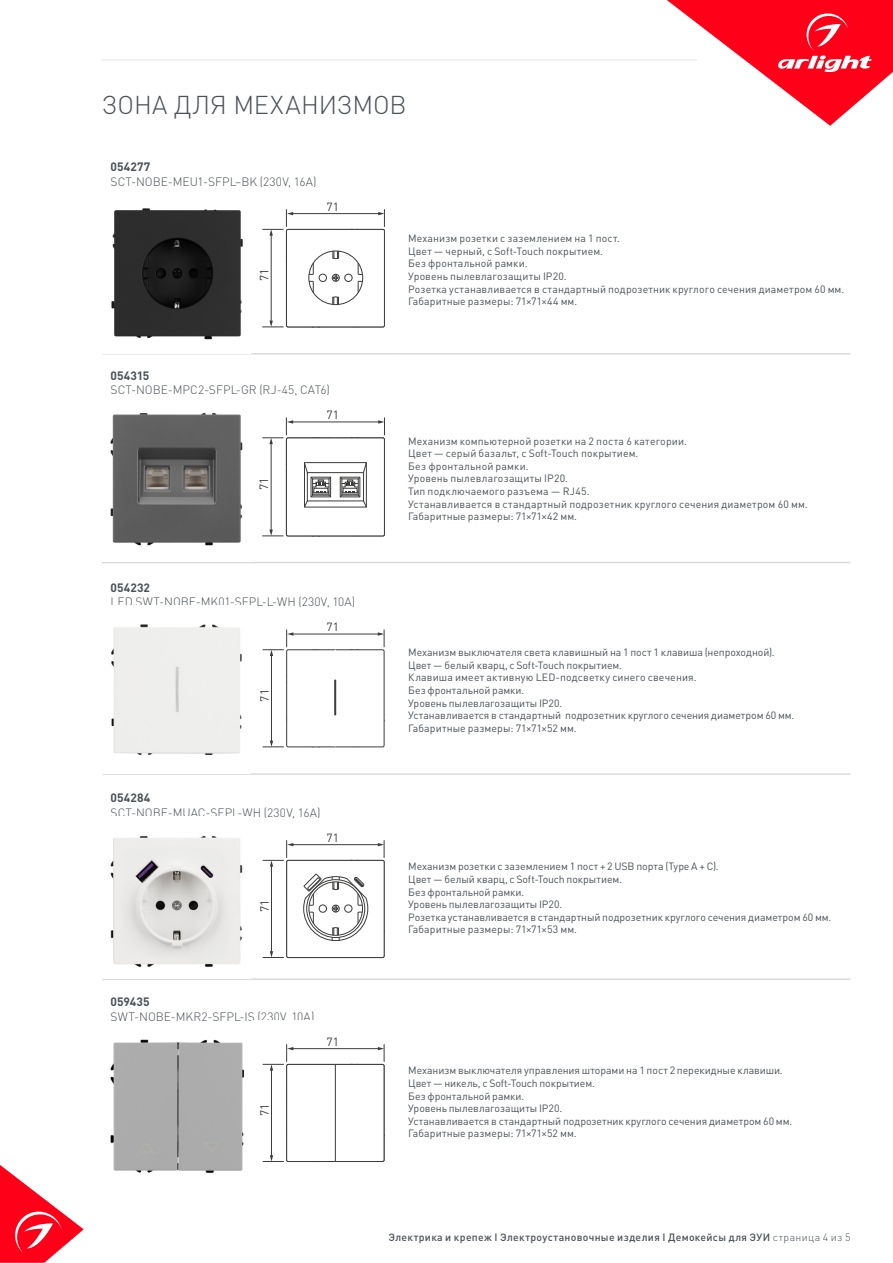
<style>
.page{position:relative;width:893px;height:1263px;background:#fff}
.page>*{position:absolute;margin:0;border:0;box-sizing:border-box;transform-origin:0 0}
.t1{font:300 25.5px "DIN Pro";letter-spacing:-.005em;color:#485156}
.t2{font:300 12px "DIN Pro";letter-spacing:.005em;color:#485156}
.t3{font:700 12px "DIN Pro";letter-spacing:.005em;color:#485156}
.t4{font:12px "DIN Pro";color:#3c3c3b}
.t5{font:11.85px "DIN Pro";color:#3c3c3b}
.t6{font:11.7px "DIN Pro";color:#3c3c3b}
.t7{font:10.5px/12.6px "DIN Pro";letter-spacing:.005em;color:#485156}
.t8{font:500 10.5px "DIN Pro";letter-spacing:.03em;color:#485156}
.s1{font-weight:300}
</style>
<div class="page">
<svg style="left:0;top:1165px;width:84px;height:98px"></svg>
<svg style="left:667px;top:0;width:226px;height:126px"></svg>
<hr style="left:102px;top:60px;width:595px;height:1px;background:#e3e3e3">
<hr style="left:102px;top:353px;width:149px;height:2px;background:#dadada">
<hr style="left:251px;top:353px;width:149px;height:2px;background:#dadada">
<hr style="left:400px;top:353px;width:450px;height:2px;background:#dadada">
<hr style="left:102px;top:773px;width:149px;height:2px;background:#dadada">
<hr style="left:251px;top:773px;width:149px;height:2px;background:#dadada">
<hr style="left:400px;top:773px;width:450px;height:2px;background:#dadada">
<hr style="left:102px;top:978px;width:149px;height:2px;background:#dadada">
<hr style="left:251px;top:978px;width:149px;height:2px;background:#dadada">
<hr style="left:400px;top:978px;width:450px;height:2px;background:#dadada">
<hr style="left:102px;top:562px;width:149px;height:1px;background:#dadada">
<hr style="left:251px;top:562px;width:149px;height:1px;background:#dadada">
<hr style="left:400px;top:562px;width:450px;height:1px;background:#dadada">
<img style="left:111px;top:208px;width:132px;height:132px">
<svg style="left:262px;top:209px;width:123px;height:119px"></svg>
<img style="left:110px;top:412px;width:133px;height:134px">
<svg style="left:262px;top:417px;width:123px;height:120px"></svg>
<img style="left:111px;top:624px;width:131px;height:131px">
<img style="left:110px;top:835px;width:133px;height:132px">
<svg style="left:263px;top:840px;width:122px;height:119px"></svg>
<img style="left:110px;top:1039px;width:134px;height:134px">
<svg style="left:263px;top:1044px;width:122px;height:119px"></svg>
<div style="left:287px;top:1064px;width:97px;height:97px;background:#fff;border-radius:2px"></div>
<div style="left:286px;top:1064px;width:98px;height:98px;border:1px solid #3c3c3b;border-radius:2px"></div>
<hr style="left:335px;top:1064px;width:1px;height:97px;background:#3c3c3b">
<svg style="left:263px;top:630px;width:122px;height:118px"></svg>
<hr style="left:334px;top:680px;width:2px;height:35px;background:#3c3c3b">
<h1 class="t1" style="left:102px;top:87px;width:306px">ЗОНА ДЛЯ МЕХАНИЗМОВ</h1>
<p class="t3" style="left:111px;top:159px;width:41px">054277</p>
<p class="t2" style="left:111px;top:173px;width:208px">SCT-NOBE-MEU1-SFPL–BK (230V, 16A)</p>
<p class="t5" style="left:327px;top:198px;width:14px">71</p>
<p class="t5" style="left:256px;top:281px;width:14px;rotate:-90deg">71</p>
<p class="t3" style="left:111px;top:367px;width:40px">054315</p>
<p class="t2" style="left:111px;top:382px;width:221px">SCT-NOBE-MPC2-SFPL-GR (RJ-45, CAT6)</p>
<p class="t5" style="left:327px;top:407px;width:14px">71</p>
<p class="t5" style="left:256px;top:490px;width:14px;rotate:-90deg">71</p>
<p class="t3" style="left:111px;top:579px;width:41px">054232</p>
<p class="t2" style="left:111px;top:593px;width:246px">LED SWT-NOBE-MK01-SFPL-L-WH (230V, 10A)</p>
<p class="t6" style="left:327px;top:619px;width:14px">71</p>
<p class="t4" style="left:332px;top:617px;width:14px">71</p>
<p class="t4" style="left:261px;top:701px;width:14px;rotate:-90deg">71</p>
<p class="t5" style="left:256px;top:701px;width:14px;rotate:-90deg">71</p>
<p class="t3" style="left:111px;top:790px;width:41px">054284</p>
<p class="t2" style="left:111px;top:804px;width:212px">SCT-NOBE-MUAC-SFPL-WH (230V, 16A)</p>
<p class="t5" style="left:256px;top:912px;width:14px;rotate:-90deg">71</p>
<p class="t6" style="left:327px;top:830px;width:14px">71</p>
<p class="t3" style="left:111px;top:994px;width:40px">059435</p>
<p class="t2" style="left:111px;top:1008px;width:205px">SWT-NOBE-MKR2-SFPL-IS (230V, 10A)</p>
<p class="t6" style="left:327px;top:1034px;width:14px">71</p>
<p class="t5" style="left:256px;top:1116px;width:14px;rotate:-90deg">71</p>
<p class="t7" style="left:408px;top:232px;width:438px">Механизм розетки с заземлением на 1 пост.<br>Цвет ― черный, с Soft-Touch покрытием.<br>Без фронтальной рамки.<br>Уровень пылевлагозащиты IP20.<br>Розетка устанавливается в стандартный подрозетник круглого сечения диаметром 60 мм.<br>Габаритные размеры: 71×71×44 мм.</p>
<p class="t7" style="left:408px;top:434px;width:401px">Механизм компьютерной розетки на 2 поста 6 категории.<br>Цвет ― серый базальт, с Soft-Touch покрытием.<br>Без фронтальной рамки.<br>Уровень пылевлагозащиты IP20.<br>Тип подключаемого разъема ― RJ45.<br>Устанавливается в стандартный подрозетник круглого сечения диаметром 60 мм.<br>Габаритные размеры: 71×71×42 мм.</p>
<p class="t7" style="left:408px;top:646px;width:388px">Механизм выключателя света клавишный на 1 пост 1 клавиша (непроходной).<br>Цвет ― белый кварц, с Soft-Touch покрытием.<br>Клавиша имеет активную LED-подсветку cинего свечения.<br>Без фронтальной рамки.<br>Уровень пылевлагозащиты IP20.<br>Устанавливается в стандартный подрозетник круглого сечения диаметром 60 мм.<br>Габаритные размеры: 71×71×52 мм.</p>
<p class="t7" style="left:408px;top:860px;width:425px">Механизм розетки с заземлением 1 пост + 2 USB порта (Type A + C).<br>Цвет ― белый кварц, с Soft-Touch покрытием.<br>Без фронтальной рамки.<br>Уровень пылевлагозащиты IP20.<br>Розетка устанавливается в стандартный подрозетник круглого сечения диаметром 60 мм.<br>Габаритные размеры: 71×71×53 мм.</p>
<p class="t7" style="left:408px;top:1064px;width:385px">Механизм выключателя управления шторами на 1 пост 2 перекидные клавиши.<br>Цвет ― никель, с Soft-Touch покрытием.<br>Без фронтальной рамки.<br>Уровень пылевлагозащиты IP20.<br>Устанавливается в стандартный подрозетник круглого сечения диаметром 60 мм.<br>Габаритные размеры: 71×71×52 мм.</p>
<p class="t8" style="left:389px;top:1230px;width:463px">Электрика и крепеж I Электроустановочные изделия I Демокейсы для ЭУИ <span class="s1">страница 4 из 5</span></p>
</div>
